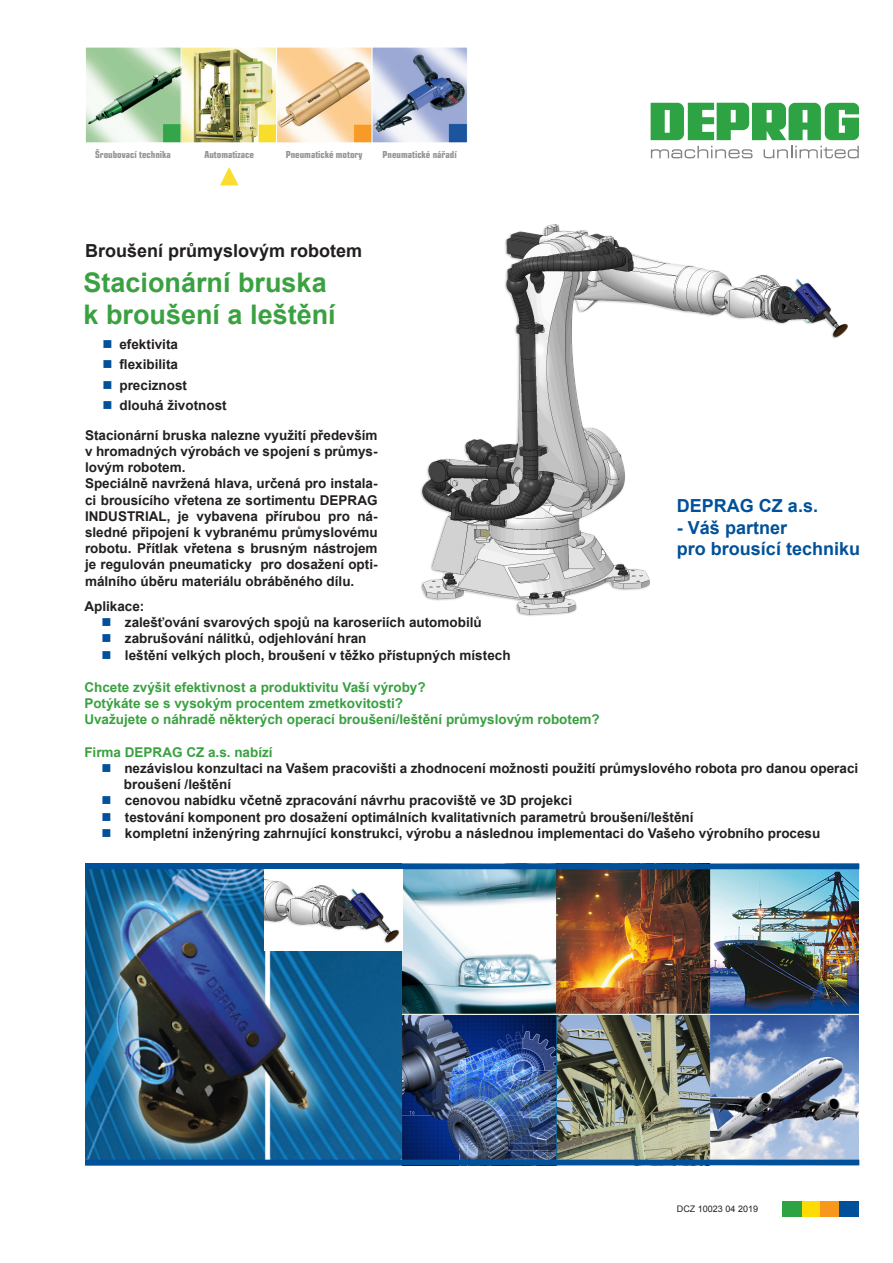
<style>
.page{position:relative;width:893px;height:1263px;background:#fff}
.page>*{position:absolute;margin:0;border:0;box-sizing:border-box;transform-origin:0 0}
.Haupt-ÜS_18_Pkt{font:700 27px "Arial";color:#3aa141}
.t1{font:700 18px "Arial";color:#01519a}
.Haupt-ÜS_18_Pkt-2{font:700 18px "Arial";color:#231f20}
.Normal_9_Pkt_hf{font:700 13.5px/16.2px "Arial";color:#231f20;text-align:justify}
.Normal_9_Pkt{font:700 13.5px "Arial";color:#3aa141}
.t2{font:700 condensed 9.75px "Eurostile LT Std";color:#939598}
.Normal_9_Pkt-2{font:9px "Arial";color:#231f20}
.s1{color:#01519a}
</style>
<div class="page">
<img style="left:420px;top:224px;width:428px;height:392px">
<img style="left:85px;top:869px;width:774px;height:291px">
<div style="left:85px;top:864px;width:774px;height:5px;background:#01519a"></div>
<div style="left:85px;top:1160px;width:774px;height:5px;background:#01519a"></div>
<img style="left:264px;top:869px;width:139px;height:81px">
<div style="left:801px;top:1201px;width:20px;height:15px;background:#ffdc01"></div>
<div style="left:820px;top:1201px;width:20px;height:15px;background:#f7981d"></div>
<div style="left:840px;top:1201px;width:19px;height:15px;background:#01519a"></div>
<div style="left:782px;top:1201px;width:19px;height:15px;background:#2da343"></div>
<svg style="left:220px;top:167px;width:19px;height:19px"></svg>
<img style="left:87px;top:49px;width:379px;height:92px">
<div style="left:371px;top:47px;width:97px;height:96px;border:1px solid #fff"></div>
<div style="left:276px;top:47px;width:96px;height:96px;border:1px solid #fff"></div>
<div style="left:180px;top:47px;width:97px;height:96px;border:1px solid #fff"></div>
<div style="left:85px;top:47px;width:96px;height:96px;border:1px solid #fff"></div>
<svg style="left:651px;top:103px;width:208px;height:37px"></svg>
<svg style="left:651px;top:146px;width:101px;height:12px"></svg>
<svg style="left:764px;top:146px;width:95px;height:12px"></svg>
<p class="t2" style="left:95px;top:149px;width:77px">Šroubovací technika</p>
<p class="t2" style="left:204px;top:149px;width:51px">Automatizace</p>
<p class="t2" style="left:286px;top:149px;width:78px">Pneumatické motory</p>
<p class="t2" style="left:383px;top:149px;width:76px">Pneumatické nárˇ adí</p>
<p class="Haupt-ÜS_18_Pkt-2" style="left:85px;top:238px;width:279px">Broušení průmyslovým robotem</p>
<p class="Haupt-ÜS_18_Pkt" style="left:84px;top:265px;width:245px">Stacionární bruska</p>
<p class="Haupt-ÜS_18_Pkt" style="left:84px;top:296px;width:254px">k broušení a leštění</p>
<p class="Normal_9_Pkt_hf" style="left:102px;top:337px;width:77px"><span class="s1">■</span> efektivita</p>
<p class="Normal_9_Pkt_hf" style="left:102px;top:357px;width:77px"><span class="s1">■</span> flexibilita</p>
<p class="Normal_9_Pkt_hf" style="left:102px;top:377px;width:86px"><span class="s1">■</span> preciznost</p>
<p class="Normal_9_Pkt_hf" style="left:102px;top:397px;width:126px"><span class="s1">■</span> dlouhá životnost</p>
<p class="Normal_9_Pkt_hf" style="left:85px;top:427px;width:294px">Stacionární bruska nalezne využití především v hromadných výrobách ve spojení s průmys&shy;lovým robotem.</p>
<p class="Normal_9_Pkt_hf" style="left:85px;top:476px;width:294px">Speciálně navržená hlava, určená pro instala&shy;ci brousícího vřetena ze sortimentu DEPRAG INDUSTRIAL, je vybavena přírubou pro ná&shy;sledné připojení k vybranému průmyslovému robotu. Přítlak vřetena s brusným nástrojem je regulován pneumaticky pro dosažení opti&shy;málního úběru materiálu obráběného dílu.</p>
<p class="t1" style="left:677px;top:494px;width:143px">DEPRAG CZ a.s.</p>
<p class="t1" style="left:677px;top:515px;width:112px">- Váš partner</p>
<p class="t1" style="left:677px;top:537px;width:185px">pro brousící techniku</p>
<p class="Normal_9_Pkt_hf" style="left:84px;top:598px;width:62px">Aplikace:</p>
<p class="Normal_9_Pkt_hf" style="left:101px;top:615px;width:382px"><span class="s1">■</span> zalešťování svarových spojů na karoseriích automobilů</p>
<p class="Normal_9_Pkt_hf" style="left:101px;top:631px;width:267px"><span class="s1">■</span> zabrušování nálitků, odjehlování hran</p>
<p class="Normal_9_Pkt_hf" style="left:101px;top:647px;width:411px"><span class="s1">■</span> leštění velkých ploch, broušení v těžko přístupných místech</p>
<p class="Normal_9_Pkt" style="left:84px;top:678px;width:343px">Chcete zvýšit efektivnost a produktivitu Vaší výroby?</p>
<p class="Normal_9_Pkt" style="left:84px;top:694px;width:320px">Potýkáte se s vysokým procentem zmetkovitosti?</p>
<p class="Normal_9_Pkt" style="left:84px;top:711px;width:517px">Uvažujete o náhradě některých operací broušení/leštění průmyslovým robotem?</p>
<p class="Normal_9_Pkt" style="left:84px;top:743px;width:190px">Firma DEPRAG CZ a.s. nabízí</p>
<p class="Normal_9_Pkt_hf" style="left:101px;top:760px;width:758px"><span class="s1">■</span> nezávislou konzultaci na Vašem pracovišti a zhodnocení možnosti použití průmyslového robota pro danou operaci</p>
<p class="Normal_9_Pkt_hf" style="left:124px;top:777px;width:109px">broušení /leštění</p>
<p class="Normal_9_Pkt_hf" style="left:101px;top:793px;width:472px"><span class="s1">■</span> cenovou nabídku včetně zpracování návrhu pracoviště ve 3D projekci</p>
<p class="Normal_9_Pkt_hf" style="left:101px;top:809px;width:594px"><span class="s1">■</span> testování komponent pro dosažení optimálních kvalitativních parametrů broušení/leštění</p>
<p class="Normal_9_Pkt_hf" style="left:101px;top:825px;width:720px"><span class="s1">■</span> kompletní inženýring zahrnující konstrukci, výrobu a následnou implementaci do Vašeho výrobního procesu</p>
<p class="Normal_9_Pkt-2" style="left:677px;top:1203px;width:83px">DCZ 10023 04 2019</p>
</div>
